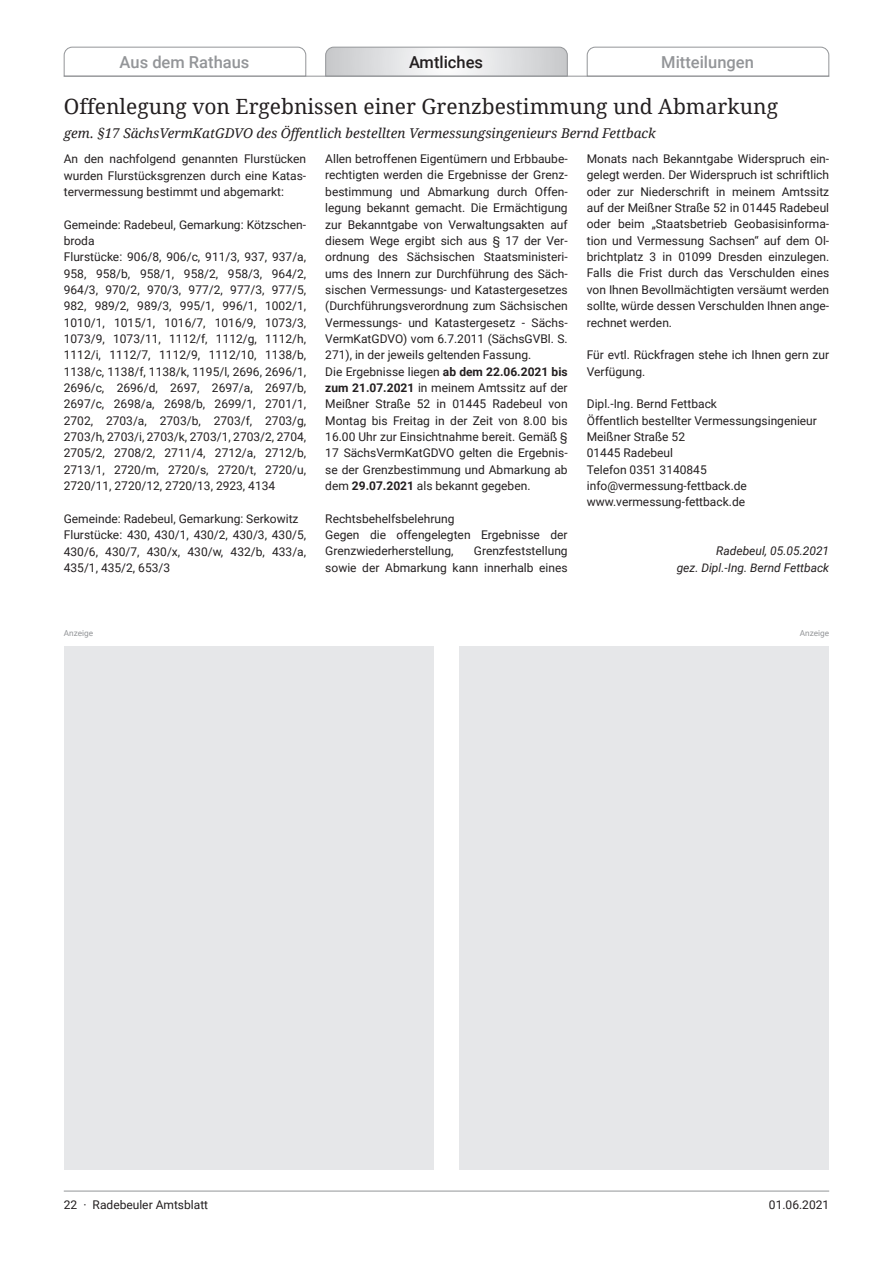
<style>
.page{position:relative;width:893px;height:1263px;background:#fff}
.page>*{position:absolute;margin:0;border:0;box-sizing:border-box;transform-origin:0 0}
.t1{font:21px "Droid Serif";color:#231f20}
.t2{font:500 16.5px "Roboto";color:#939598}
.t3{font:500 16.5px "Roboto";color:#231f20}
.t4{font:italic 13.5px "Droid Serif";color:#231f20}
.t5{font:12px/16.4px "Roboto";color:#231f20}
.t6{font:italic 12px/16.4px "Roboto";color:#231f20;text-align:right}
.t7{font:8.25px "Roboto";color:#939598}
.s1{font-weight:700}
</style>
<div class="page">
<div style="left:459px;top:646px;width:370px;height:523px;background:#e6e7e9"></div>
<div style="left:64px;top:646px;width:370px;height:523px;background:#e6e7e9"></div>
<hr style="left:64px;top:1191px;width:765px;height:1px;background:#939598">
<svg style="left:63px;top:46px;width:244px;height:31px"></svg>
<svg style="left:325px;top:46px;width:243px;height:30px"></svg>
<svg style="left:586px;top:46px;width:244px;height:31px"></svg>
<hr style="left:64px;top:76px;width:765px;height:1px;background:#939598">
<h2 class="t2" style="left:120px;top:50px;width:131px">Aus dem Rathaus</h2>
<h2 class="t3" style="left:409px;top:50px;width:76px">Amtliches</h2>
<h2 class="t2" style="left:661px;top:50px;width:94px">Mitteilungen</h2>
<h1 class="t1" style="left:64px;top:92px;width:716px">Offenlegung von Ergebnissen einer Grenzbestimmung und Abmarkung</h1>
<p class="t4" style="left:64px;top:124px;width:594px">gem. §17 SächsVermKatGDVO des Öffentlich bestellten Vermessungsingenieurs Bernd Fettback</p>
<p class="t5" style="left:64px;top:150px;width:244px;text-align:justify">An den nachfolgend genannten Flurstücken wurden Flurstücksgrenzen durch eine Katas&shy;tervermessung bestimmt und abgemarkt:</p>
<p class="t5" style="left:64px;top:216px;width:244px">Gemeinde: Radebeul, Gemarkung: Kötzschen&shy;broda<br>Flurstücke: 906/8, 906/c, 911/3, 937, 937/a, 958, 958/b, 958/1, 958/2, 958/3, 964/2, 964/3, 970/2, 970/3, 977/2, 977/3, 977/5, 982, 989/2, 989/3, 995/1, 996/1, 1002/1, 1010/1, 1015/1, 1016/7, 1016/9, 1073/3, 1073/9, 1073/11, 1112/f, 1112/g, 1112/h, 1112/i, 1112/7, 1112/9, 1112/10, 1138/b, 1138/c, 1138/f, 1138/k, 1195/l, 2696, 2696/1, 2696/c, 2696/d, 2697, 2697/a, 2697/b, 2697/c, 2698/a, 2698/b, 2699/1, 2701/1, 2702, 2703/a, 2703/b, 2703/f, 2703/g, 2703/h, 2703/i, 2703/k, 2703/1, 2703/2, 2704, 2705/2, 2708/2, 2711/4, 2712/a, 2712/b, 2713/1, 2720/m, 2720/s, 2720/t, 2720/u, 2720/11, 2720/12, 2720/13, 2923, 4134</p>
<p class="t5" style="left:64px;top:510px;width:244px">Gemeinde: Radebeul, Gemarkung: Serkowitz Flurstücke: 430, 430/1, 430/2, 430/3, 430/5, 430/6, 430/7, 430/x, 430/w, 432/b, 433/a, 435/1, 435/2, 653/3</p>
<p class="t5" style="left:325px;top:150px;width:244px">Allen betroffenen Eigentümern und Erbbaube&shy;rechtigten werden die Ergebnisse der Grenz&shy;bestimmung und Abmarkung durch Offen&shy;legung bekannt gemacht. Die Ermächtigung zur Bekanntgabe von Verwaltungsakten auf diesem Wege ergibt sich aus § 17 der Ver&shy;ordnung des Sächsischen Staatsministeri&shy;ums des Innern zur Durchführung des Säch&shy;sischen Vermessungs- und Katastergesetzes (Durchführungsverordnung zum Sächsischen Vermessungs- und Katastergesetz - Sächs-VermKatGDVO) vom 6.7.2011 (SächsGVBl. S.<br>271), in der jeweils geltenden Fassung.<br>Die Ergebnisse liegen <span class="s1">ab dem 22.06.2021 bis zum 21.07.2021</span> in meinem Amtssitz auf der Meißner Straße 52 in 01445 Radebeul von Montag bis Freitag in der Zeit von 8.00 bis 16.00 Uhr zur Einsichtnahme bereit. Gemäß § 17 SächsVermKatGDVO gelten die Ergebnis&shy;se der Grenzbestimmung und Abmarkung ab dem <span class="s1">29.07.2021</span> als bekannt gegeben.</p>
<p class="t5" style="left:325px;top:510px;width:244px">Rechtsbehelfsbelehrung<br>Gegen die offengelegten Ergebnisse der<br>Grenzwiederherstellung,</p>
<p class="t5" style="left:587px;top:150px;width:244px;text-align:justify">Monats nach Bekanntgabe Widerspruch ein&shy;gelegt werden. Der Widerspruch ist schriftlich oder zur Niederschrift in meinem Amtssitz auf der Meißner Straße 52 in 01445 Radebeul oder beim „Staatsbetrieb Geobasisinforma&shy;tion und Vermessung Sachsen“ auf dem Ol&shy;brichtplatz 3 in 01099 Dresden einzulegen.<br>Falls die Frist durch das Verschulden eines von Ihnen Bevollmächtigten versäumt werden sollte, würde dessen Verschulden Ihnen ange&shy;rechnet werden.</p>
<p class="t5" style="left:587px;top:346px;width:244px">Für evtl. Rückfragen stehe ich Ihnen gern zur<br>Verfügung.</p>
<p class="t5" style="left:587px;top:395px;width:232px">Dipl.-Ing. Bernd Fettback<br>Öffentlich bestellter Vermessungsingenieur<br>Meißner Straße 52<br>01445 Radebeul<br>Telefon 0351 3140845 info@vermessung-fettback.de www.vermessung-fettback.de</p>
<p class="t6" style="left:677px;top:542px;width:154px">Radebeul, 05.05.2021<br>gez. Dipl.-Ing. Bernd Fettback</p>
<p class="t5" style="left:325px;top:543px;width:244px;text-align:right">Grenzfeststellung<br>sowie der Abmarkung kann innerhalb eines</p>
<p class="t7" style="left:64px;top:627px;width:31px">Anzeige</p>
<p class="t7" style="left:800px;top:627px;width:31px">Anzeige</p>
<p class="t5" style="left:64px;top:1196px;width:146px">22 · Radebeuler Amtsblatt</p>
<p class="t5" style="left:769px;top:1196px;width:62px">01.06.2021</p>
</div>
